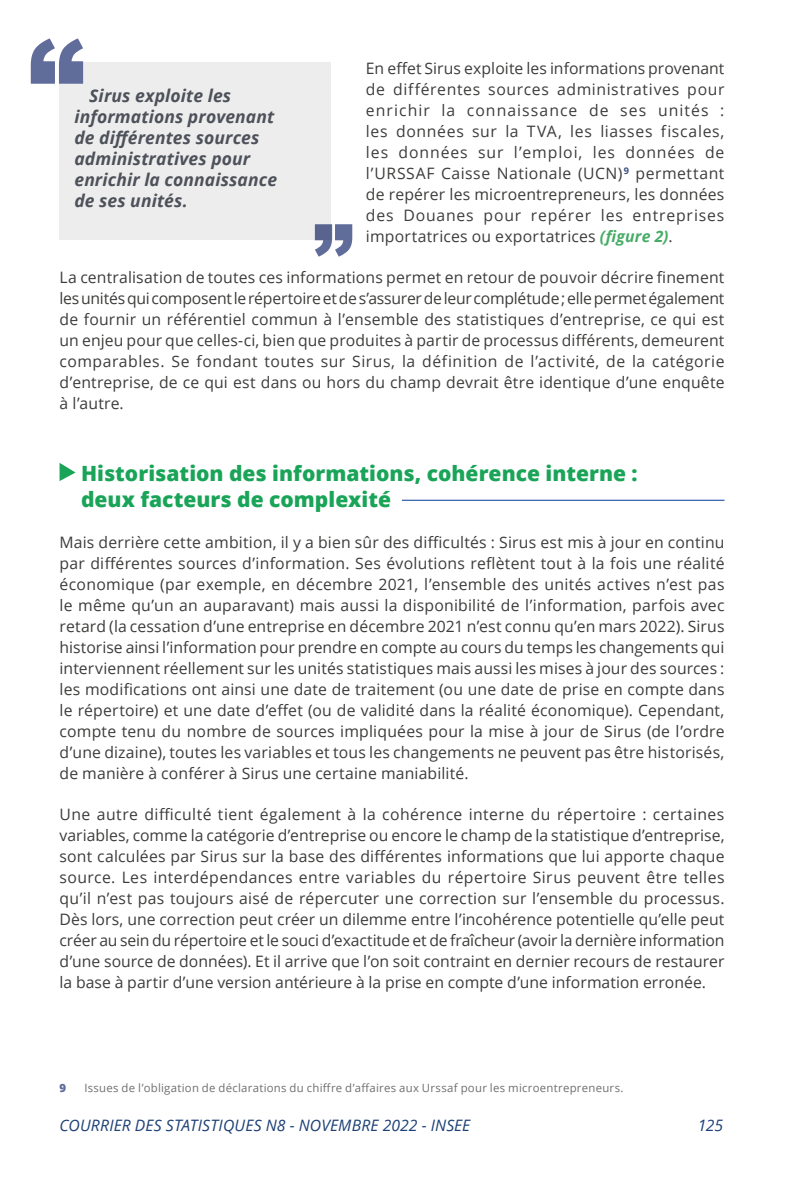
<style>
.page{position:relative;width:794px;height:1191px;background:#fff}
.page>*{position:absolute;margin:0;border:0;box-sizing:border-box;transform-origin:0 0}
.t1{font:800 21px/26.2px "Open Sans";color:#19a458}
.t2{font:italic 700 17.5px/21px "Open Sans";letter-spacing:.005em;color:#4d515a}
.t3{font:15.75px/21px "Open Sans";letter-spacing:.01em;color:#3c3c3b;text-align:justify}
.t4{font:italic 15.75px "Open Sans";letter-spacing:.01em;color:#1e4176}
.t5{font:11.38px "Open Sans";letter-spacing:.025em;color:#706f6f}
.t6{font:800 11.38px "Open Sans";color:#606c99}
.s1{font-weight:700;font-style:italic;color:#48ac68}
</style>
<div class="page">
<hr style="left:402px;top:499px;width:322px;height:2px;background:#3e69b1">
<svg style="left:60px;top:463px;width:16px;height:18px"></svg>
<div style="left:60px;top:62px;width:271px;height:177px;background:#ededed"></div>
<svg style="left:31px;top:38px;width:52px;height:46px"></svg>
<svg style="left:315px;top:224px;width:37px;height:33px"></svg>
<p class="t3" style="left:366px;top:57px;width:360px">En effet Sirus exploite les informations provenant de différentes sources administratives pour enrichir la connaissance de ses unités : les données sur la TVA, les liasses fiscales, les données sur l’emploi, les données de l’URSSAF Caisse Nationale (UCN)<sup>9</sup> permettant de repérer les microentrepreneurs, les données des Douanes pour repérer les entreprises importatrices ou exportatrices <span class="s1">(figure 2)</span>.</p>
<p class="t3" style="left:60px;top:266px;width:666px">La centralisation de toutes ces informations permet en retour de pouvoir décrire finement les unités qui composent le répertoire et de s’assurer de leur complétude ; elle permet également de fournir un référentiel commun à l’ensemble des statistiques d’entreprise, ce qui est un enjeu pour que celles-ci, bien que produites à partir de processus différents, demeurent comparables. Se fondant toutes sur Sirus, la définition de l’activité, de la catégorie d’entreprise, de ce qui est dans ou hors du champ devrait être identique d’une enquête à l’autre.</p>
<p class="t2" style="left:74px;top:85px;width:204px;text-indent:15px">Sirus exploite les informations provenant de différentes sources administratives pour enrichir la connaissance de ses unités.</p>
<h1 class="t1" style="left:81px;top:459px;width:558px">Historisation des informations, cohérence interne : deux facteurs de complexité</h1>
<p class="t3" style="left:60px;top:531px;width:666px">Mais derrière cette ambition, il y a bien sûr des difficultés : Sirus est mis à jour en continu par différentes sources d’information. Ses évolutions reflètent tout à la fois une réalité économique (par exemple, en décembre 2021, l’ensemble des unités actives n’est pas le même qu’un an auparavant) mais aussi la disponibilité de l’information, parfois avec retard (la cessation d’une entreprise en décembre 2021 n’est connu qu’en mars 2022). Sirus historise ainsi l’information pour prendre en compte au cours du temps les changements qui interviennent réellement sur les unités statistiques mais aussi les mises à jour des sources : les modifications ont ainsi une date de traitement (ou une date de prise en compte dans le répertoire) et une date d’effet (ou de validité dans la réalité économique). Cependant, compte tenu du nombre de sources impliquées pour la mise à jour de Sirus (de l’ordre d’une dizaine), toutes les variables et tous les changements ne peuvent pas être historisés, de manière à conférer à Sirus une certaine maniabilité.</p>
<p class="t3" style="left:60px;top:803px;width:666px">Une autre difficulté tient également à la cohérence interne du répertoire : certaines variables, comme la catégorie d’entreprise ou encore le champ de la statistique d’entreprise, sont calculées par Sirus sur la base des différentes informations que lui apporte chaque source. Les interdépendances entre variables du répertoire Sirus peuvent être telles qu’il n’est pas toujours aisé de répercuter une correction sur l’ensemble du processus.<br>Dès lors, une correction peut créer un dilemme entre l’incohérence potentielle qu’elle peut créer au sein du répertoire et le souci d’exactitude et de fraîcheur (avoir la dernière information d’une source de données). Et il arrive que l’on soit contraint en dernier recours de restaurer la base à partir d’une version antérieure à la prise en compte d’une information erronée.</p>
<p class="t6" style="left:60px;top:1079px;width:8px">9</p>
<p class="t5" style="left:84px;top:1079px;width:540px">Issues de l’obligation de déclarations du chiffre d’affaires aux Urssaf pour les microentrepreneurs.</p>
<p class="t4" style="left:60px;top:1114px;width:412px">COURRIER DES STATISTIQUES N8 - NOVEMBRE 2022 - INSEE</p>
<p class="t4" style="left:698px;top:1114px;width:27px">125</p>
</div>
